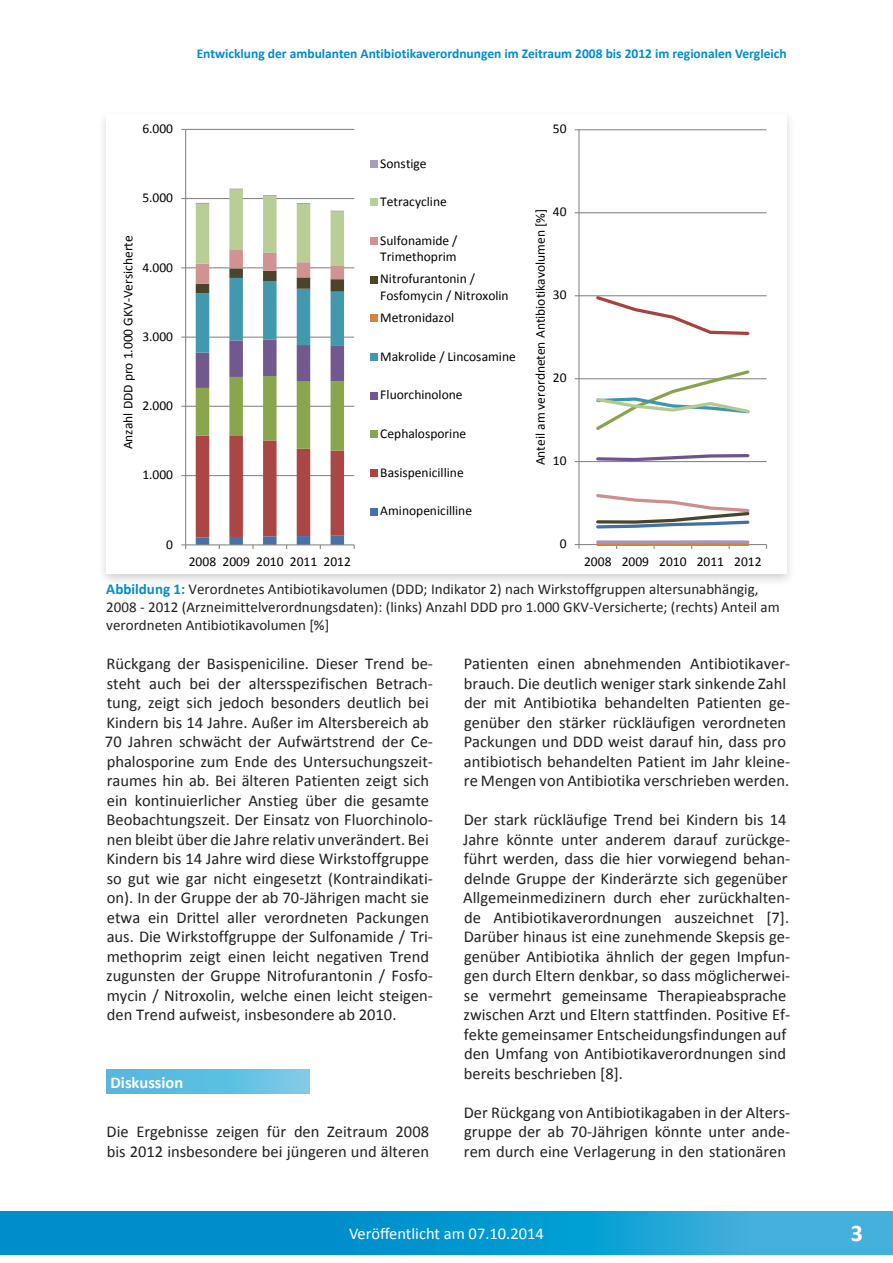
<style>
.page{position:relative;width:893px;height:1263px;background:#fff}
.page>*{position:absolute;margin:0;border:0;box-sizing:border-box;transform-origin:0 0}
.t1{font:700 24px "Calibri";color:#fff}
.Fließtext{font:16.5px/19.5px "Calibri";color:#231f20}
.t2{font:16.5px "Calibri";color:#fff}
.t3{font:700 16.5px "Calibri";color:#fff}
.TabellenAbbildungsun{font:15px/18px "Calibri";color:#231f20}
.t4{font:13.5px/16.5px "Calibri";color:#000}
.t5{font:700 13.5px "Calibri";color:#008dcb}
.s1{font-weight:700;color:#008dcb}
</style>
<div class="page">
<svg style="left:0;top:1212px;width:893px;height:42px;background:#119ad1"></svg>
<div style="left:97px;top:109px;width:699px;height:478px;background:#231f20;opacity:.2"></div>
<div style="left:106px;top:114px;width:681px;height:460px;background:#fff"></div>
<hr style="left:186px;top:475px;width:168px;height:1px;background:#868686">
<hr style="left:186px;top:406px;width:168px;height:1px;background:#868686">
<hr style="left:186px;top:337px;width:168px;height:1px;background:#868686">
<hr style="left:186px;top:267px;width:168px;height:1px;background:#868686">
<hr style="left:186px;top:198px;width:168px;height:1px;background:#868686">
<hr style="left:186px;top:129px;width:168px;height:1px;background:#868686">
<hr style="left:185px;top:129px;width:1px;height:416px;background:#868686">
<hr style="left:186px;top:544px;width:168px;height:1px;background:#868686">
<svg style="left:181px;top:544px;width:5px;height:5px"></svg>
<svg style="left:196px;top:189px;width:148px;height:360px"></svg>
<div style="left:370px;top:160px;width:7px;height:8px;background:#a99bbd"></div>
<div style="left:370px;top:199px;width:7px;height:7px;background:#b9cd96"></div>
<div style="left:370px;top:237px;width:7px;height:8px;background:#d19392"></div>
<div style="left:370px;top:276px;width:7px;height:7px;background:#4a452a"></div>
<div style="left:370px;top:315px;width:7px;height:7px;background:#db843d"></div>
<div style="left:370px;top:353px;width:7px;height:8px;background:#4198af"></div>
<div style="left:370px;top:392px;width:7px;height:7px;background:#71588f"></div>
<div style="left:370px;top:431px;width:7px;height:7px;background:#89a54e"></div>
<div style="left:370px;top:469px;width:7px;height:7px;background:#aa4643"></div>
<div style="left:370px;top:508px;width:7px;height:7px;background:#4572a7"></div>
<hr style="left:579px;top:461px;width:188px;height:1px;background:#868686">
<hr style="left:579px;top:378px;width:188px;height:1px;background:#868686">
<hr style="left:579px;top:295px;width:188px;height:1px;background:#868686">
<hr style="left:579px;top:212px;width:188px;height:1px;background:#868686">
<hr style="left:579px;top:129px;width:188px;height:1px;background:#868686">
<hr style="left:578px;top:130px;width:2px;height:414px;background:#868686">
<hr style="left:579px;top:544px;width:188px;height:1px;background:#868686">
<svg style="left:575px;top:544px;width:5px;height:5px"></svg>
<svg style="left:594px;top:295px;width:157px;height:40px"></svg>
<svg style="left:594px;top:454px;width:157px;height:9px"></svg>
<svg style="left:596px;top:494px;width:154px;height:35px"></svg>
<svg style="left:593px;top:370px;width:159px;height:60px"></svg>
<svg style="left:594px;top:540px;width:157px;height:9px"></svg>
<svg style="left:106px;top:1069px;width:203px;height:25px;background:#62bfe1"></svg>
<p class="t5" style="left:197px;top:45px;width:591px">Entwicklung der ambulanten Antibiotikaverordnungen im Zeitraum 2008 bis 2012 im regionalen Vergleich</p>
<p class="t4" style="left:142px;top:120px;width:32px">6.000</p>
<p class="t4" style="left:142px;top:190px;width:32px">5.000</p>
<p class="t4" style="left:120px;top:449px;width:215px;rotate:-90deg">Anzahl DDD pro 1.000 GKV-Versicherte</p>
<p class="t4" style="left:142px;top:259px;width:32px">4.000</p>
<p class="t4" style="left:142px;top:328px;width:32px">3.000</p>
<p class="t4" style="left:142px;top:397px;width:32px">2.000</p>
<p class="t4" style="left:142px;top:467px;width:32px">1.000</p>
<p class="t4" style="left:166px;top:536px;width:8px">0</p>
<p class="t4" style="left:189px;top:553px;width:164px">2008 2009 2010 2011 2012</p>
<p class="t4" style="left:380px;top:155px;width:48px">Sonstige</p>
<p class="t4" style="left:380px;top:194px;width:68px">Tetracycline</p>
<p class="t4" style="left:380px;top:232px;width:79px">Sulfonamide /<br>Trimethoprim</p>
<p class="t4" style="left:380px;top:271px;width:130px">Nitrofurantonin /<br>Fosfomycin / Nitroxolin</p>
<p class="t4" style="left:380px;top:309px;width:75px">Metronidazol</p>
<p class="t4" style="left:380px;top:348px;width:137px">Makrolide / Lincosamine</p>
<p class="t4" style="left:380px;top:387px;width:84px">Fluorchinolone</p>
<p class="t4" style="left:380px;top:425px;width:87px">Cephalosporine</p>
<p class="t4" style="left:380px;top:464px;width:85px">Basispenicilline</p>
<p class="t4" style="left:380px;top:503px;width:93px">Aminopenicilline</p>
<p class="t4" style="left:553px;top:121px;width:15px">50</p>
<p class="t4" style="left:553px;top:204px;width:15px">40</p>
<p class="t4" style="left:532px;top:465px;width:258px;rotate:-90deg">Anteil am verordneten Antibiotikavolumen [%]</p>
<p class="t4" style="left:553px;top:287px;width:15px">30</p>
<p class="t4" style="left:553px;top:370px;width:15px">20</p>
<p class="t4" style="left:553px;top:453px;width:15px">10</p>
<p class="t4" style="left:560px;top:536px;width:8px">0</p>
<p class="t4" style="left:584px;top:553px;width:179px">2008 2009 2010 2011 2012</p>
<p class="TabellenAbbildungsun" style="left:106px;top:580px;width:675px"><span class="s1">Abbildung 1:</span> Verordnetes Antibiotikavolumen (DDD; Indikator 2) nach Wirkstoffgruppen altersunabhängig,<br>2008 - 2012 (Arzneimittelverordnungsdaten): (links) Anzahl DDD pro 1.000 GKV-Versicherte; (rechts) Anteil am verordneten Antibiotikavolumen [%]</p>
<p class="Fließtext" style="left:105px;top:654px;width:329px">Rückgang der Basispeniciline. Dieser Trend be&shy;steht auch bei der altersspezifischen Betrach&shy;tung, zeigt sich jedoch besonders deutlich bei Kindern bis 14 Jahre. Außer im Altersbereich ab 70 Jahren schwächt der Aufwärtstrend der Ce&shy;phalosporine zum Ende des Untersuchungszeit&shy;raumes hin ab. Bei älteren Patienten zeigt sich ein kontinuierlicher Anstieg über die gesamte Beobachtungszeit. Der Einsatz von Fluorchinolo&shy;nen bleibt über die Jahre relativ unverändert. Bei Kindern bis 14 Jahre wird diese Wirkstoffgruppe so gut wie gar nicht eingesetzt (Kontraindikati&shy;on). In der Gruppe der ab 70-Jährigen macht sie etwa ein Drittel aller verordneten Packungen aus. Die Wirkstoffgruppe der Sulfonamide / Tri&shy;methoprim zeigt einen leicht negativen Trend zugunsten der Gruppe Nitrofurantonin / Fosfo&shy;mycin / Nitroxolin, welche einen leicht steigen&shy;den Trend aufweist, insbesondere ab 2010.</p>
<p class="t3" style="left:111px;top:1072px;width:74px">Diskussion</p>
<p class="Fließtext" style="left:107px;top:1122px;width:324px">Die Ergebnisse zeigen für den Zeitraum 2008 bis 2012 insbesondere bei jüngeren und älteren</p>
<p class="Fließtext" style="left:464px;top:654px;width:328px">Patienten einen abnehmenden Antibiotikaver&shy;brauch. Die deutlich weniger stark sinkende Zahl der mit Antibiotika behandelten Patienten ge&shy;genüber den stärker rückläufigen verordneten Packungen und DDD weist darauf hin, dass pro antibiotisch behandelten Patient im Jahr kleine&shy;re Mengen von Antibiotika verschrieben werden.</p>
<p class="Fließtext" style="left:463px;top:810px;width:329px">Der stark rückläufige Trend bei Kindern bis 14<br>Jahre könnte unter anderem darauf zurückge&shy;führt werden, dass die hier vorwiegend behan&shy;delnde Gruppe der Kinderärzte sich gegenüber Allgemeinmedizinern durch eher zurückhalten&shy;de Antibiotikaverordnungen auszeichnet [7].<br>Darüber hinaus ist eine zunehmende Skepsis ge&shy;genüber Antibiotika ähnlich der gegen Impfun&shy;gen durch Eltern denkbar, so dass möglicherwei&shy;se vermehrt gemeinsame Therapieabsprache zwischen Arzt und Eltern stattfinden. Positive Ef&shy;fekte gemeinsamer Entscheidungsfindungen auf den Umfang von Antibiotikaverordnungen sind bereits beschrieben [8].</p>
<p class="Fließtext" style="left:464px;top:1103px;width:328px;text-align:justify">Der Rückgang von Antibiotikagaben in der Alters&shy;gruppe der ab 70-Jährigen könnte unter ande&shy;rem durch eine Verlagerung in den stationären</p>
<p class="t2" style="left:349px;top:1223px;width:196px">Veröffentlicht am 07.10.2014</p>
<h1 class="t1" style="left:851px;top:1218px;width:14px">3</h1>
</div>
